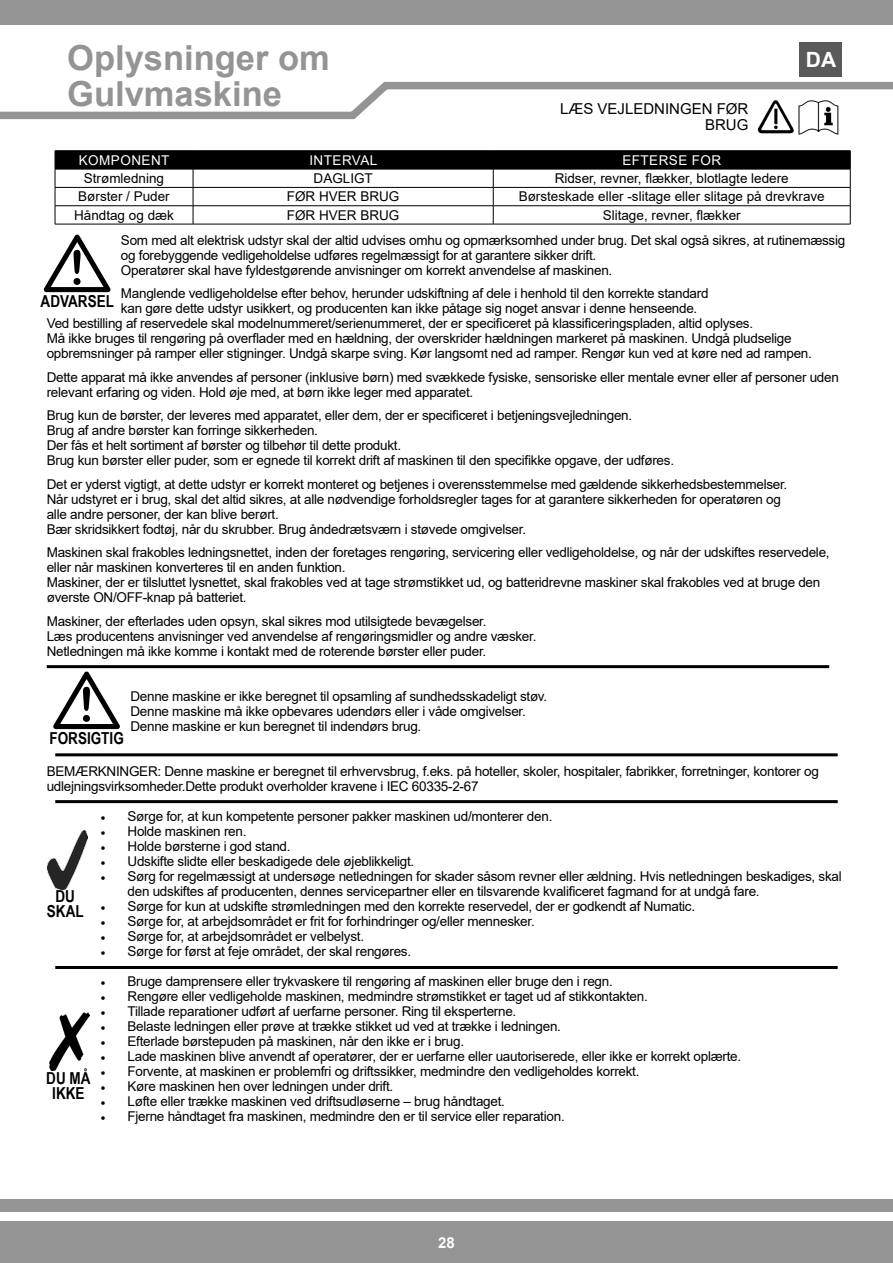
<style>
.page{position:relative;width:893px;height:1263px;background:#949494}
.page>*{position:absolute;margin:0;border:0;box-sizing:border-box;transform-origin:0 0}
.t1{font:700 34.5px "Arial";color:#949494}
.t2{font:700 21px "Arial";color:#fff}
.t3{font:700 16.5px/15px "Arial Narrow";color:#000;text-align:center}
.t4{font:15px/16.5px "Arial";color:#000;text-align:right}
.t5{font:700 15px "Arial";color:#fff}
.t6{font:13.5px/15px "Arial";letter-spacing:-.02em;color:#000}
.t7{font:13.5px "Arial";color:#000}
.t8{font:13.5px "Arial";letter-spacing:.035em;color:#fff}
.s1{font-family:"Minion Pro"}
</style>
<div class="page">
<div style="left:0;top:1212px;width:893px;height:9px;background:#fff"></div>
<div style="left:0;top:26px;width:893px;height:1173px;background:#fff"></div>
<hr style="left:55px;top:150px;width:138px;height:1px;background:#000">
<hr style="left:193px;top:150px;width:300px;height:1px;background:#000">
<hr style="left:493px;top:150px;width:357px;height:1px;background:#000">
<hr style="left:47px;top:665px;width:782px;height:3px;background:#000">
<svg style="left:43px;top:151px;width:808px;height:142px"></svg>
<svg style="left:49px;top:665px;width:77px;height:65px"></svg>
<img style="left:47px;top:830px;width:41px;height:59px">
<img style="left:49px;top:1013px;width:41px;height:58px">
<hr style="left:55px;top:753px;width:783px;height:3px;background:#000">
<hr style="left:55px;top:800px;width:783px;height:3px;background:#000">
<hr style="left:55px;top:966px;width:783px;height:3px;background:#000">
<img style="left:758px;top:123px;width:81px;height:12px">
<div style="left:799px;top:43px;width:43px;height:34px;background:#5a5a5a"></div>
<svg style="left:0;top:81px;width:893px;height:42px"></svg>
<h1 class="t1" style="left:67px;top:34px;width:264px">Oplysninger om</h1>
<h2 class="t2" style="left:806px;top:45px;width:32px">DA</h2>
<h1 class="t1" style="left:67px;top:70px;width:216px">Gulvmaskine</h1>
<p class="t4" style="left:560px;top:100px;width:190px">LÆS VEJLEDNINGEN FØR<br>BRUG</p>
<p class="t8" style="left:79px;top:151px;width:92px">KOMPONENT</p>
<p class="t8" style="left:309px;top:151px;width:70px">INTERVAL</p>
<p class="t8" style="left:622px;top:151px;width:100px">EFTERSE FOR</p>
<p class="t7" style="left:84px;top:169px;width:82px">Strømledning</p>
<p class="t7" style="left:314px;top:169px;width:61px">DAGLIGT</p>
<p class="t7" style="left:555px;top:169px;width:236px">Ridser, revner, flækker, blotlagte ledere</p>
<p class="t7" style="left:78px;top:187px;width:93px">Børster / Puder</p>
<p class="t7" style="left:287px;top:187px;width:114px">FØR HVER BRUG</p>
<p class="t7" style="left:519px;top:187px;width:308px">Børsteskade eller -slitage eller slitage på drevkrave</p>
<p class="t7" style="left:74px;top:206px;width:101px">Håndtag og dæk</p>
<p class="t7" style="left:287px;top:206px;width:114px">FØR HVER BRUG</p>
<p class="t6" style="left:121px;top:203px;width:726px;line-height:24.8px;text-indent:482px">Slitage, revner, flækker<br>Som med alt elektrisk udstyr skal der altid udvises omhu og opmærksomhed under brug. Det skal også sikres, at rutinemæssig</p>
<p class="t6" style="left:121px;top:247px;width:493px">og forebyggende vedligeholdelse udføres regelmæssigt for at garantere sikker drift.<br>Operatører skal have fyldestgørende anvisninger om korrekt anvendelse af maskinen.</p>
<p class="t6" style="left:121px;top:286px;width:589px">Manglende vedligeholdelse efter behov, herunder udskiftning af dele i henhold til den korrekte standard</p>
<p class="t6" style="left:121px;top:301px;width:578px">kan gøre dette udstyr usikkert, og producenten kan ikke påtage sig noget ansvar i denne henseende.</p>
<p class="t6" style="left:47px;top:316px;width:708px">Ved bestilling af reservedele skal modelnummeret/serienummeret, der er specificeret på klassificeringspladen, altid oplyses.</p>
<p class="t6" style="left:47px;top:331px;width:746px">Må ikke bruges til rengøring på overflader med en hældning, der overskrider hældningen markeret på maskinen. Undgå pludselige</p>
<p class="t6" style="left:47px;top:346px;width:767px">opbremsninger på ramper eller stigninger. Undgå skarpe sving. Kør langsomt ned ad ramper. Rengør kun ved at køre ned ad rampen.</p>
<p class="t6" style="left:47px;top:369px;width:794px">Dette apparat må ikke anvendes af personer (inklusive børn) med svækkede fysiske, sensoriske eller mentale evner eller af personer uden relevant erfaring og viden. Hold øje med, at børn ikke leger med apparatet.</p>
<p class="t6" style="left:47px;top:408px;width:629px">Brug kun de børster, der leveres med apparatet, eller dem, der er specificeret i betjeningsvejledningen.<br>Brug af andre børster kan forringe sikkerheden.<br>Der fås et helt sortiment af børster og tilbehør til dette produkt.<br>Brug kun børster eller puder, som er egnede til korrekt drift af maskinen til den specifikke opgave, der udføres.</p>
<p class="t6" style="left:47px;top:476px;width:742px">Det er yderst vigtigt, at dette udstyr er korrekt monteret og betjenes i overensstemmelse med gældende sikkerhedsbestemmelser.<br>Når udstyret er i brug, skal det altid sikres, at alle nødvendige forholdsregler tages for at garantere sikkerheden for operatøren og alle andre personer, der kan blive berørt.<br>Bær skridsikkert fodtøj, når du skrubber. Brug åndedrætsværn i støvede omgivelser.</p>
<p class="t6" style="left:47px;top:545px;width:784px">Maskinen skal frakobles ledningsnettet, inden der foretages rengøring, servicering eller vedligeholdelse, og når der udskiftes reservedele, eller når maskinen konverteres til en anden funktion.<br>Maskiner, der er tilsluttet lysnettet, skal frakobles ved at tage strømstikket ud, og batteridrevne maskiner skal frakobles ved at bruge den øverste ON/OFF-knap på batteriet.</p>
<p class="t6" style="left:47px;top:613px;width:491px">Maskiner, der efterlades uden opsyn, skal sikres mod utilsigtede bevægelser.<br>Læs producentens anvisninger ved anvendelse af rengøringsmidler og andre væsker.<br>Netledningen må ikke komme i kontakt med de roterende børster eller puder.</p>
<p class="t6" style="left:130px;top:688px;width:418px">Denne maskine er ikke beregnet til opsamling af sundhedsskadeligt støv.<br>Denne maskine må ikke opbevares udendørs eller i våde omgivelser.<br>Denne maskine er kun beregnet til indendørs brug.</p>
<p class="t6" style="left:47px;top:763px;width:774px">BEMÆRKNINGER: Denne maskine er beregnet til erhvervsbrug, f.eks. på hoteller, skoler, hospitaler, fabrikker, forretninger, kontorer og udlejningsvirksomheder.Dette produkt overholder kravene i IEC 60335-2-67</p>
<p class="t6" style="left:101px;top:808px;width:453px"><span class="s1">•</span> Sørge for, at kun kompetente personer pakker maskinen ud/monterer den.</p>
<p class="t6" style="left:101px;top:823px;width:147px"><span class="s1">•</span> Holde maskinen ren.</p>
<p class="t6" style="left:101px;top:838px;width:192px"><span class="s1">•</span> Holde børsterne i god stand.</p>
<p class="t6" style="left:101px;top:853px;width:315px"><span class="s1">•</span> Udskifte slidte eller beskadigede dele øjeblikkeligt.</p>
<p class="t6" style="left:128px;top:868px;width:716px;text-indent:-27px"><span class="s1">•</span> Sørg for regelmæssigt at undersøge netledningen for skader såsom revner eller ældning. Hvis netledningen beskadiges, skal den udskiftes af producenten, dennes servicepartner eller en tilsvarende kvalificeret fagmand for at undgå fare.</p>
<p class="t6" style="left:101px;top:898px;width:596px"><span class="s1">•</span> Sørge for kun at udskifte strømledningen med den korrekte reservedel, der er godkendt af Numatic.</p>
<p class="t6" style="left:101px;top:913px;width:436px"><span class="s1">•</span> Sørge for, at arbejdsområdet er frit for forhindringer og/eller mennesker.</p>
<p class="t6" style="left:101px;top:928px;width:265px"><span class="s1">•</span> Sørge for, at arbejdsområdet er velbelyst.</p>
<p class="t6" style="left:101px;top:943px;width:312px"><span class="s1">•</span> Sørge for først at feje området, der skal rengøres.</p>
<p class="t6" style="left:101px;top:973px;width:514px"><span class="s1">•</span> Bruge damprensere eller trykvaskere til rengøring af maskinen eller bruge den i regn.</p>
<p class="t6" style="left:101px;top:988px;width:549px"><span class="s1">•</span> Rengøre eller vedligeholde maskinen, medmindre strømstikket er taget ud af stikkontakten.</p>
<p class="t6" style="left:101px;top:1003px;width:417px"><span class="s1">•</span> Tillade reparationer udført af uerfarne personer. Ring til eksperterne.</p>
<p class="t6" style="left:101px;top:1018px;width:462px"><span class="s1">•</span> Belaste ledningen eller prøve at trække stikket ud ved at trække i ledningen.</p>
<p class="t6" style="left:101px;top:1033px;width:365px"><span class="s1">•</span> Efterlade børstepuden på maskinen, når den ikke er i brug.</p>
<p class="t6" style="left:101px;top:1048px;width:642px"><span class="s1">•</span> Lade maskinen blive anvendt af operatører, der er uerfarne eller uautoriserede, eller ikke er korrekt oplærte.</p>
<p class="t6" style="left:101px;top:1063px;width:540px"><span class="s1">•</span> Forvente, at maskinen er problemfri og driftssikker, medmindre den vedligeholdes korrekt.</p>
<p class="t6" style="left:101px;top:1078px;width:294px"><span class="s1">•</span> Køre maskinen hen over ledningen under drift.</p>
<p class="t6" style="left:101px;top:1093px;width:406px"><span class="s1">•</span> Løfte eller trække maskinen ved driftsudløserne – brug håndtaget.</p>
<p class="t6" style="left:101px;top:1108px;width:466px"><span class="s1">•</span> Fjerne håndtaget fra maskinen, medmindre den er til service eller reparation.</p>
<p class="t3" style="left:41px;top:293px;width:75px">ADVARSEL</p>
<p class="t3" style="left:49px;top:730px;width:76px">FORSIGTIG</p>
<p class="t3" style="left:47px;top:888px;width:38px">DU<br>SKAL</p>
<p class="t3" style="left:46px;top:1070px;width:46px">DU MÅ<br>IKKE</p>
<p class="t5" style="left:438px;top:1232px;width:18px">28</p>
</div>
